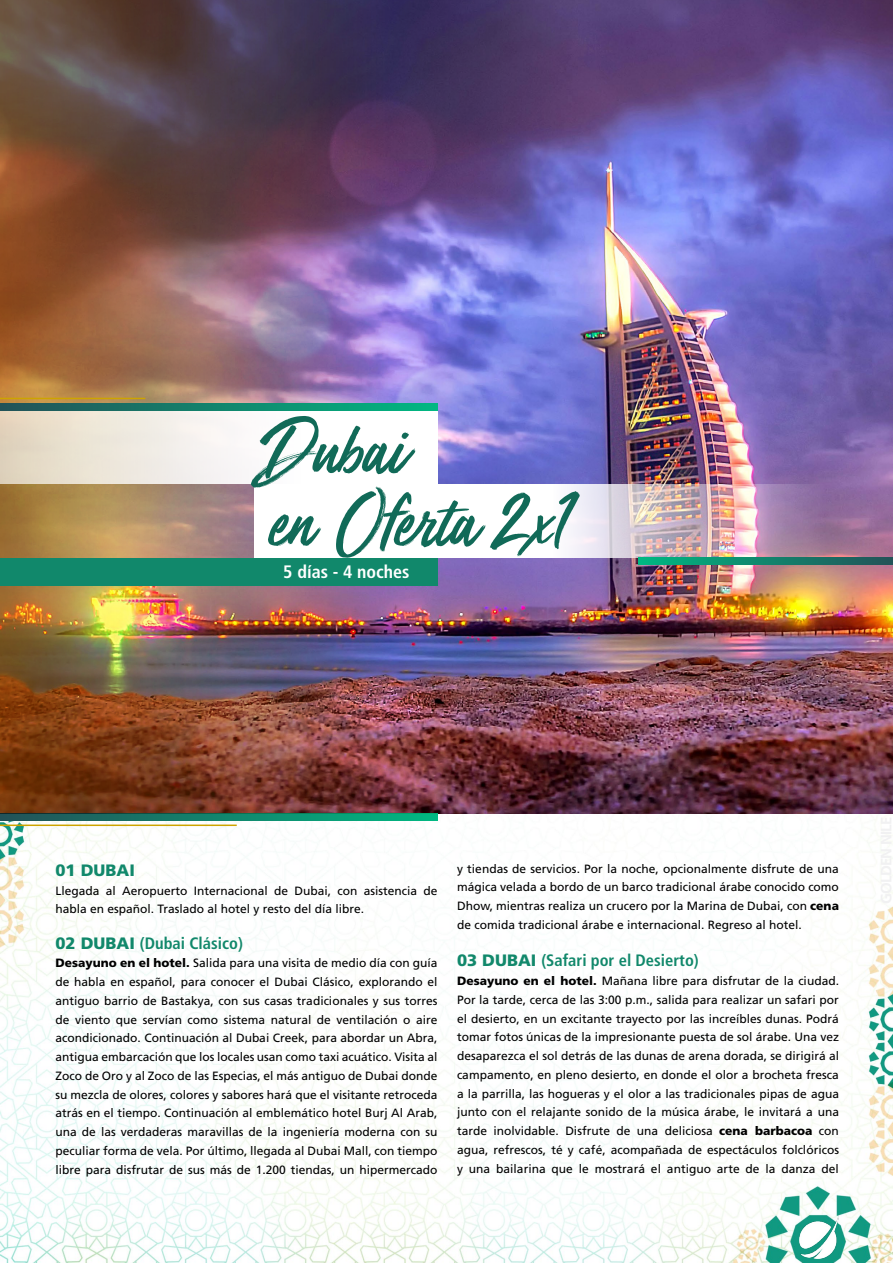
<style>
.page{position:relative;width:893px;height:1263px;background:#fff}
.page>*{position:absolute;margin:0;border:0;box-sizing:border-box;transform-origin:0 0}
.t1{font:75px "Mega Fresh";letter-spacing:-.01em;color:#116a58}
.t2{font:700 condensed 18px "Frutiger";color:#fff}
.t3{font:700 condensed 16.5px "Frutiger";color:#11886b}
.t4{font:900 16.5px "Frutiger";color:#11886b}
.t5{font:12px/18.8px "Frutiger";color:#000;text-align:justify}
.s1{font-weight:900;font-stretch:normal}
.s2{font-weight:900}
</style>
<div class="page">
<img style="left:0;top:813px;width:893px;height:450px">
<img style="left:800px;top:1215px;width:39px;height:43px">
<img style="left:614px;top:0;width:279px;height:813px">
<svg style="left:0;top:813px;width:437px;height:7px"></svg>
<hr style="left:0;top:824px;width:237px;height:2px;background:#cda400">
<img style="left:0;top:0;width:613px;height:813px">
<div style="left:0;top:558px;width:437px;height:28px;background:#11886b"></div>
<div style="left:0;top:410px;width:437px;height:74px;background:linear-gradient(to right,#e5dbc8,#fff)"></div>
<img style="left:255px;top:484px;width:638px;height:74px">
<svg style="left:0;top:403px;width:437px;height:7px"></svg>
<svg style="left:638px;top:558px;width:255px;height:7px"></svg>
<hr style="left:0;top:398px;width:145px;height:1px;background:#cda400">
<h1 class="t1" style="left:260px;top:411px;width:147px">Dubai</h1>
<h1 class="t1" style="left:270px;top:483px;width:307px">en Oferta 2x1</h1>
<h2 class="t2" style="left:283px;top:561px;width:128px">5 días - 4 noches</h2>
<h3 class="t4" style="left:56px;top:860px;width:81px">01 DUBAI</h3>
<p class="t5" style="left:56px;top:881px;width:383px">Llegada al Aeropuerto Internacional de Dubai, con asistencia de habla en español. Traslado al hotel y resto del día libre.</p>
<h3 class="t3" style="left:56px;top:933px;width:189px"><span class="s1">02 DUBAI</span> (Dubai Clásico)</h3>
<p class="t5" style="left:56px;top:954px;width:384px"><span class="s2">Desayuno en el hotel.</span> Salida para una visita de medio día con guía de habla en español, para conocer el Dubai Clásico, explorando el antiguo barrio de Bastakya, con sus casas tradicionales y sus torres de viento que servían como sistema natural de ventilación o aire acondicionado. Continuación al Dubai Creek, para abordar un Abra, antigua embarcación que los locales usan como taxi acuático. Visita al Zoco de Oro y al Zoco de las Especias, el más antiguo de Dubai donde su mezcla de olores, colores y sabores hará que el visitante retroceda atrás en el tiempo. Continuación al emblemático hotel Burj Al Arab, una de las verdaderas maravillas de la ingeniería moderna con su peculiar forma de vela. Por último, llegada al Dubai Mall, con tiempo libre para disfrutar de sus más de 1.200 tiendas, un hipermercado</p>
<p class="t5" style="left:457px;top:859px;width:383px">y tiendas de servicios. Por la noche, opcionalmente disfrute de una mágica velada a bordo de un barco tradicional árabe conocido como Dhow, mientras realiza un crucero por la Marina de Dubai, con <span class="s2">cena </span>de comida tradicional árabe e internacional. Regreso al hotel.</p>
<h3 class="t3" style="left:457px;top:951px;width:243px"><span class="s1">03 DUBAI</span> (Safari por el Desierto)</h3>
<p class="t5" style="left:457px;top:971px;width:384px"><span class="s2">Desayuno en el hotel.</span> Mañana libre para disfrutar de la ciudad.<br>Por la tarde, cerca de las 3:00 p.m., salida para realizar un safari por el desierto, en un excitante trayecto por las increíbles dunas. Podrá tomar fotos únicas de la impresionante puesta de sol árabe. Una vez desaparezca el sol detrás de las dunas de arena dorada, se dirigirá al campamento, en pleno desierto, en donde el olor a brocheta fresca a la parrilla, las hogueras y el olor a las tradicionales pipas de agua junto con el relajante sonido de la música árabe, le invitará a una tarde inolvidable. Disfrute de una deliciosa <span class="s2">cena barbacoa</span> con agua, refrescos, té y café, acompañada de espectáculos folclóricos y una bailarina que le mostrará el antiguo arte de la danza del</p>
</div>
